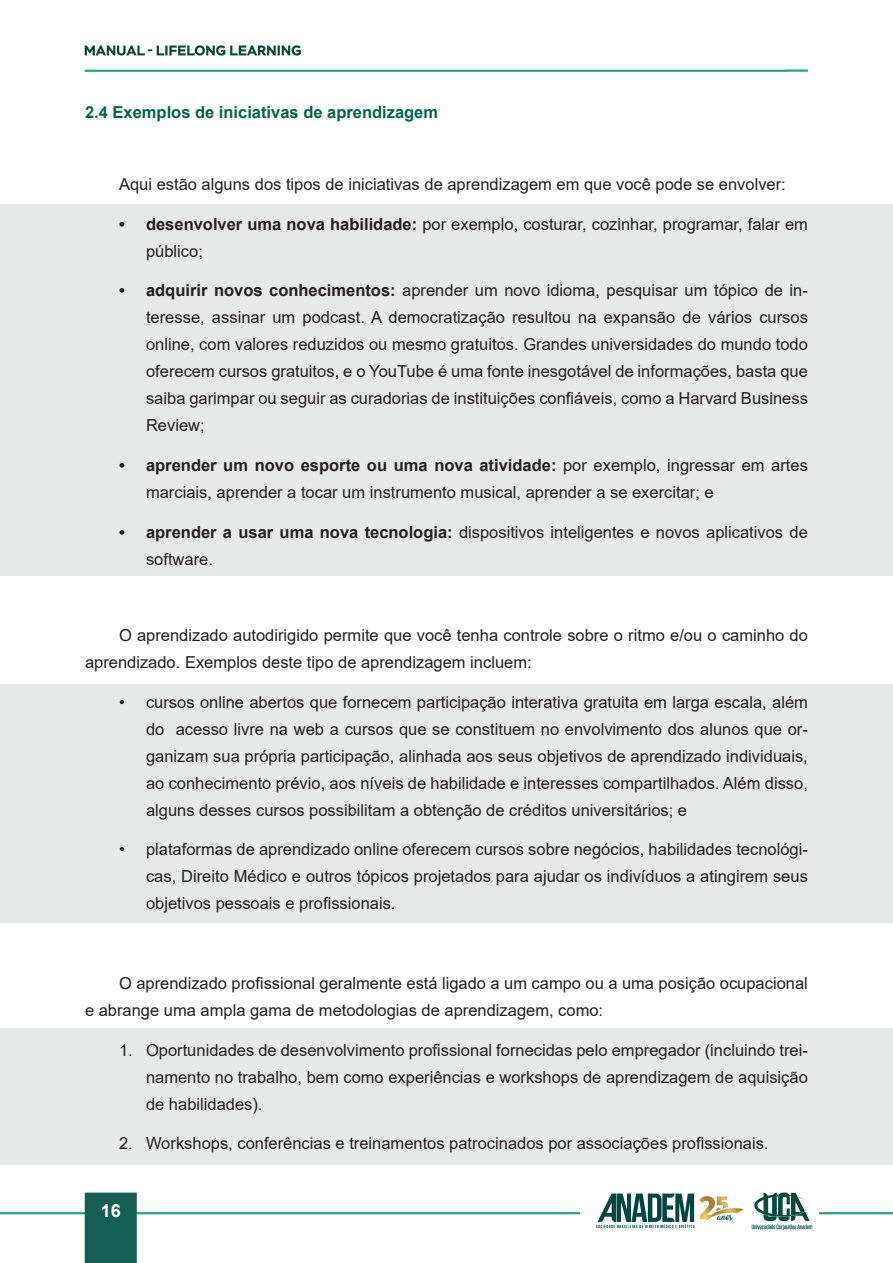
<style>
.page{position:relative;width:893px;height:1263px;background:#fff}
.page>*{position:absolute;margin:0;border:0;box-sizing:border-box;transform-origin:0 0}
.t1{font:700 18px "Arial";color:#fff}
.t2{font:16.5px/27px "Arial";color:#231f20}
.t3{font:700 16.5px "Arial";color:#05624c}
.s1{font-weight:700}
</style>
<div class="page">
<img style="left:0;top:45px;width:893px;height:1218px">
<div style="left:0;top:204px;width:893px;height:372px;background:#e7e9e8"></div>
<div style="left:0;top:684px;width:893px;height:238px;background:#e7e9e8"></div>
<div style="left:0;top:1029px;width:893px;height:136px;background:#e7e9e8"></div>
<p class="t3" style="left:85px;top:101px;width:355px">2.4 Exemplos de iniciativas de aprendizagem</p>
<p class="t2" style="left:119px;top:170px;width:668px">Aqui estão alguns dos tipos de iniciativas de aprendizagem em que você pode se envolver:</p>
<p class="t2" style="left:146px;top:210px;width:663px;text-indent:-27px"><span class="s1">• desenvolver uma nova habilidade:</span> por exemplo, costurar, cozinhar, programar, falar em público;</p>
<p class="t2" style="left:146px;top:277px;width:663px;text-align:justify;text-indent:-27px"><span class="s1">• adquirir novos conhecimentos:</span> aprender um novo idioma, pesquisar um tópico de in&shy;teresse, assinar um podcast. A democratização resultou na expansão de vários cursos online, com valores reduzidos ou mesmo gratuitos. Grandes universidades do mundo todo oferecem cursos gratuitos, e o YouTube é uma fonte inesgotável de informações, basta que saiba garimpar ou seguir as curadorias de instituições confiáveis, como a Harvard Business Review;</p>
<p class="t2" style="left:146px;top:452px;width:663px;text-indent:-27px"><span class="s1">• aprender um novo esporte ou uma nova atividade:</span> por exemplo, ingressar em artes marciais, aprender a tocar um instrumento musical, aprender a se exercitar; e</p>
<p class="t2" style="left:146px;top:518px;width:663px;text-indent:-27px"><span class="s1">• aprender a usar uma nova tecnologia:</span> dispositivos inteligentes e novos aplicativos de software.</p>
<p class="t2" style="left:85px;top:621px;width:724px;text-indent:34px">O aprendizado autodirigido permite que você tenha controle sobre o ritmo e/ou o caminho do aprendizado. Exemplos deste tipo de aprendizagem incluem:</p>
<p class="t2" style="left:146px;top:688px;width:663px;text-align:justify;text-indent:-27px">• cursos online abertos que fornecem participação interativa gratuita em larga escala, além do acesso livre na web a cursos que se constituem no envolvimento dos alunos que or&shy;ganizam sua própria participação, alinhada aos seus objetivos de aprendizado individuais, ao conhecimento prévio, aos níveis de habilidade e interesses compartilhados. Além disso, alguns desses cursos possibilitam a obtenção de créditos universitários; e</p>
<p class="t2" style="left:146px;top:836px;width:663px;text-align:justify;text-indent:-27px">• plataformas de aprendizado online oferecem cursos sobre negócios, habilidades tecnológi&shy;cas, Direito Médico e outros tópicos projetados para ajudar os indivíduos a atingirem seus objetivos pessoais e profissionais.</p>
<p class="t2" style="left:85px;top:969px;width:724px;text-indent:34px">O aprendizado profissional geralmente está ligado a um campo ou a uma posição ocupacional e abrange uma ampla gama de metodologias de aprendizagem, como:</p>
<p class="t2" style="left:146px;top:1036px;width:663px;text-align:justify;text-indent:-27px">1. Oportunidades de desenvolvimento profissional fornecidas pelo empregador (incluindo trei&shy;namento no trabalho, bem como experiências e workshops de aprendizagem de aquisição de habilidades).</p>
<p class="t2" style="left:119px;top:1130px;width:651px">2. Workshops, conferências e treinamentos patrocinados por associações profissionais.</p>
<p class="t1" style="left:101px;top:1198px;width:22px">16</p>
</div>
